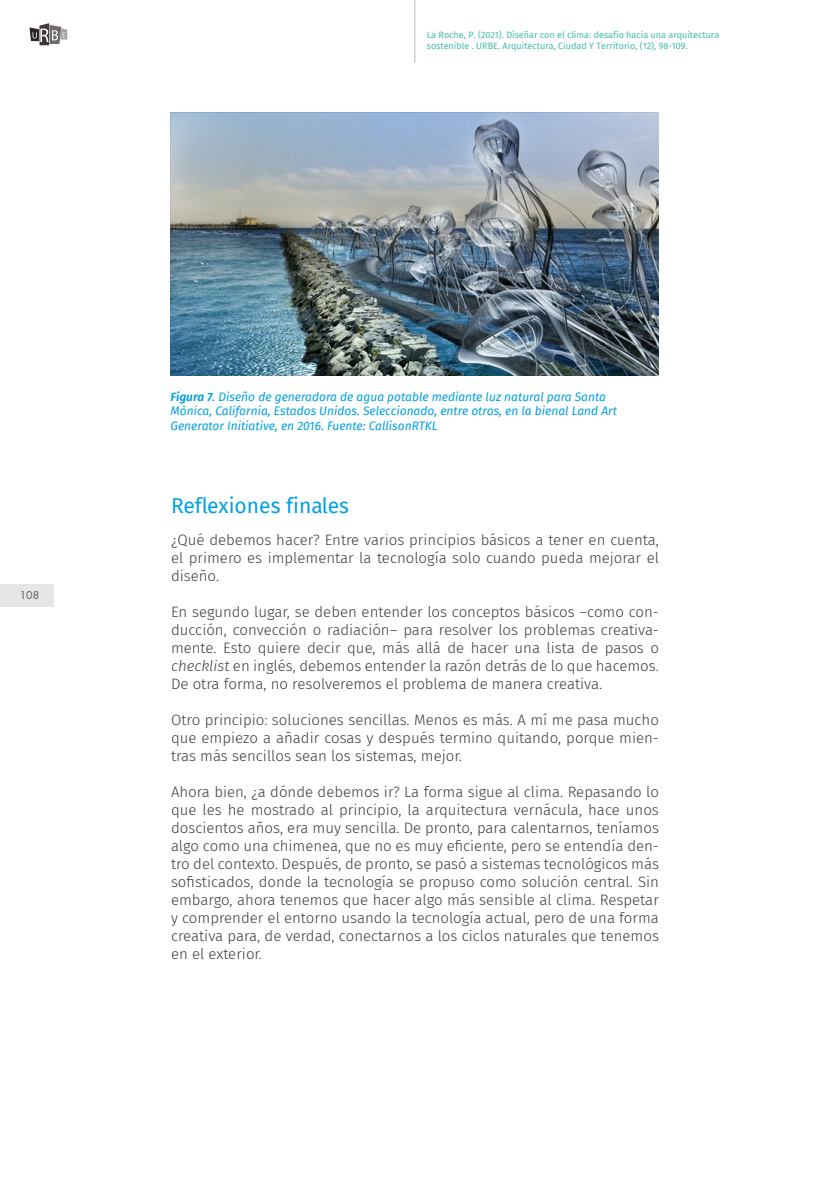
<style>
.page{position:relative;width:830px;height:1191px;background:#fff}
.page>*{position:absolute;margin:0;border:0;box-sizing:border-box;transform-origin:0 0}
.t1{font:21px "Fira Sans";color:#009fe3}
.t2{font:300 15px/18px "Fira Sans";color:#3c3c3b;text-align:justify}
.t3{font:italic 12px/14.4px "Fira Sans";color:#009fe3}
.t4{font:10.5px "Futura Std";color:#575756}
.t5{font:9px/10.8px "Fira Sans";color:#45baad}
.s1{font-style:inherit}
.s2{font-weight:600}
.s3{font-style:italic}
</style>
<div class="page">
<div style="left:0;top:584px;width:53px;height:22px;background:#e6e6e6"></div>
<img style="left:170px;top:113px;width:488px;height:263px">
<svg style="left:29px;top:23px;width:38px;height:22px"></svg>
<hr style="left:414px;top:0;width:1px;height:63px;background:#bcbdc0">
<p class="t5" style="left:426px;top:29px;width:294px">La Roche, P. (2021). Diseñar con el clima: desafío hacia una arquitectura sostenible . URBE. Arquitectura, Ciudad Y Territorio, (12), 98-109.<span class="s1">.</span></p>
<p class="t4" style="left:20px;top:588px;width:21px">108</p>
<p class="t3" style="left:170px;top:389px;width:447px"><span class="s2">Figura 7</span>. Diseño de generadora de agua potable mediante luz natural para Santa<br>Mónica, California, Estados Unidos. Seleccionado, entre otros, en la bienal Land Art<br>Generator Initiative, en 2016. Fuente: CallisonRTKL</p>
<h1 class="t1" style="left:171px;top:490px;width:179px">Reflexiones finales</h1>
<p class="t2" style="left:171px;top:531px;width:489px">¿Qué debemos hacer? Entre varios principios básicos a tener en cuenta, el primero es implementar la tecnología solo cuando pueda mejorar el diseño.</p>
<p class="t2" style="left:171px;top:603px;width:489px">En segundo lugar, se deben entender los conceptos básicos –como con&shy;ducción, convección o radiación– para resolver los problemas creativa&shy;mente. Esto quiere decir que, más allá de hacer una lista de pasos o <span class="s3">checklist</span> en inglés, debemos entender la razón detrás de lo que hacemos.<br>De otra forma, no resolveremos el problema de manera creativa.</p>
<p class="t2" style="left:171px;top:711px;width:489px">Otro principio: soluciones sencillas. Menos es más. A mí me pasa mucho que empiezo a añadir cosas y después termino quitando, porque mien&shy;tras más sencillos sean los sistemas, mejor.</p>
<p class="t2" style="left:171px;top:783px;width:489px">Ahora bien, ¿a dónde debemos ir? La forma sigue al clima. Repasando lo que les he mostrado al principio, la arquitectura vernácula, hace unos doscientos años, era muy sencilla. De pronto, para calentarnos, teníamos algo como una chimenea, que no es muy eficiente, pero se entendía den&shy;tro del contexto. Después, de pronto, se pasó a sistemas tecnológicos más sofisticados, donde la tecnología se propuso como solución central. Sin embargo, ahora tenemos que hacer algo más sensible al clima. Respetar y comprender el entorno usando la tecnología actual, pero de una forma creativa para, de verdad, conectarnos a los ciclos naturales que tenemos en el exterior.</p>
</div>
